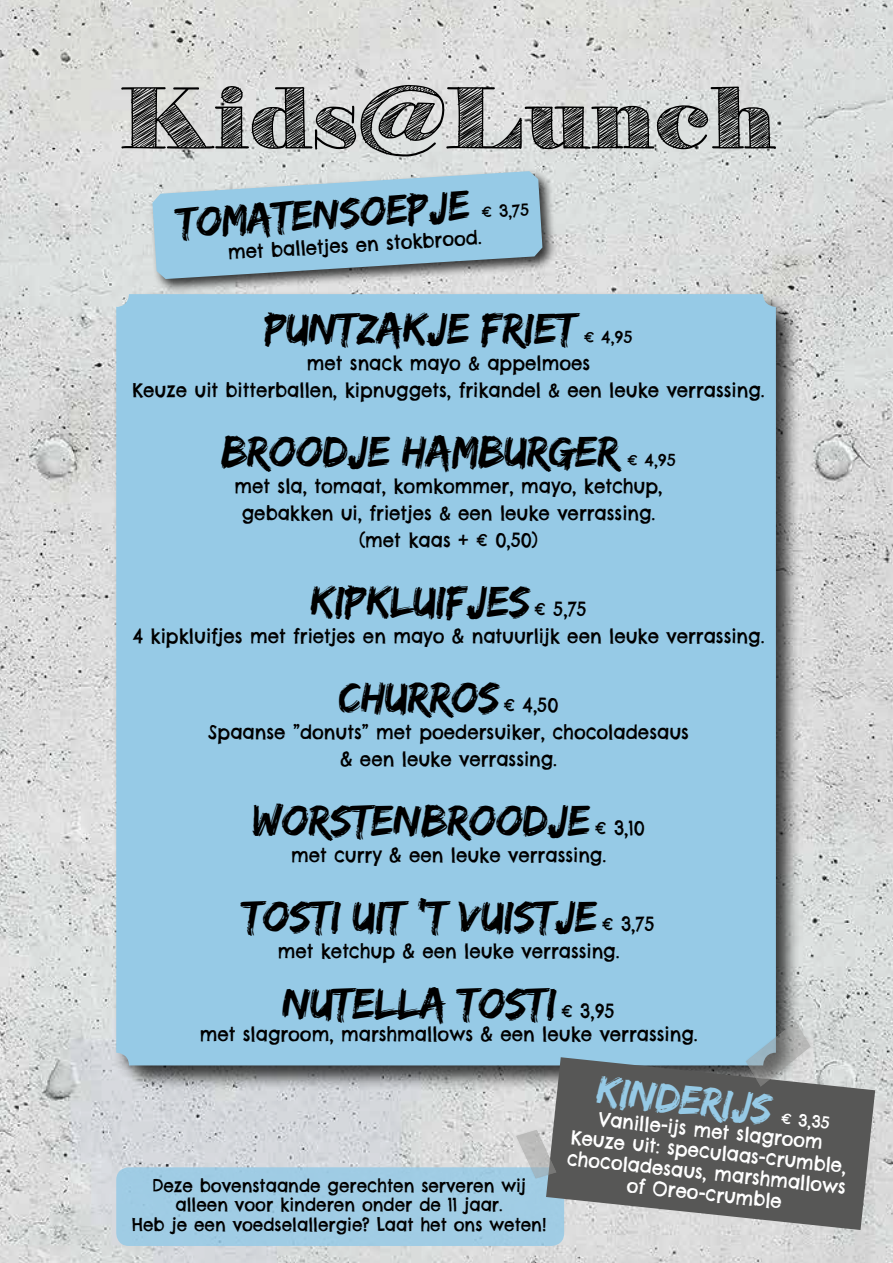
<style>
.page{position:relative;width:893px;height:1263px;background:#fff}
.page>*{position:absolute;margin:0;border:0;box-sizing:border-box;transform-origin:0 0}
.t1{font:45px "Edo SZ";letter-spacing:-.01em;color:#000}
.t2{font:43.5px "Edo SZ";color:#000}
.t3{font:43.5px "Edo SZ";color:#96cae6}
.t4{font:19.5px/27px "Chelsea Market";color:#000;scale:.93 1}
.t5{font:19.5px/21px "Chelsea Market";color:#fff;text-align:center;scale:.93 1}
.t6{font:18px/19.5px "Chelsea Market";color:#000;text-align:center;scale:.93 1}
.t7{font:16.5px "Chelsea Market";color:#fff}
.t8{font:16.5px "Chelsea Market";color:#000}
.s1{font-family:"Chelsea Market";font-size:16.5px}
.s2{font-size:18px}
</style>
<div class="page">
<img style="left:0;top:0;width:893px;height:1263px">
<div style="left:116px;top:1167px;width:448px;height:79px;background:#a0cce4;border-radius:13px"></div>
<svg style="left:121px;top:85px;width:655px;height:71px;background:#9fa1a0"></svg>
<div style="left:112px;top:290px;width:688px;height:800px;background:#000;opacity:.75"></div>
<div style="left:116px;top:294px;width:660px;height:771px;background:#96cae6;border-radius:13px"></div>
<svg style="left:546px;top:1057px;width:329px;height:173px;background:#6c6d6e"></svg>
<div style="left:150px;top:168px;width:407px;height:126px;background:#000;opacity:.75"></div>
<svg style="left:152px;top:171px;width:390px;height:108px;background:#9dc6db"></svg>
<img style="left:502px;top:1124px;width:62px;height:62px">
<img style="left:516px;top:1130px;width:40px;height:48px">
<img style="left:727px;top:1002px;width:98px;height:96px">
<img style="left:746px;top:1021px;width:64px;height:65px">
<h2 class="t2" style="left:176px;top:196px;width:295px;rotate:-3deg">TOMATENSOEPJE</h2>
<p class="t8" style="left:481px;top:202px;width:49px;rotate:-3deg">€ 3,75</p>
<p class="t4" style="left:227px;top:240px;width:275px;rotate:-4deg">met balletjes en stokbrood.</p>
<h1 class="t1" style="left:264px;top:302px;width:370px">PUNTZAKJE FRIET <span class="s1">€ 4,95</span></h1>
<p class="t4" style="left:133px;top:350px;width:681px;text-align:center">met snack mayo <span class="s2">&amp;</span> appelmoes<br>Keuze uit bitterballen, kipnuggets, frikandel <span class="s2">&amp;</span> een leuke verrassing.</p>
<h1 class="t1" style="left:221px;top:425px;width:457px">BROODJE HAMBURGER <span class="s1">€ 4,95</span></h1>
<p class="t4" style="left:235px;top:473px;width:462px;text-align:center">met sla, tomaat, komkommer, mayo, ketchup, gebakken ui, frietjes <span class="s2">&amp;</span> een leuke verrassing. (met kaas + € 0,50)</p>
<h1 class="t1" style="left:311px;top:575px;width:221px">KIPKLUIFJES</h1>
<p class="t4" style="left:133px;top:596px;width:681px;text-indent:401px">€ 5,75<br>4 kipkluifjes met frietjes en mayo &amp; natuurlijk een leuke verrassing.</p>
<h1 class="t1" style="left:339px;top:671px;width:163px">CHURROS</h1>
<p class="t4" style="left:503px;top:692px;width:61px">€ 4,50</p>
<p class="t4" style="left:208px;top:719px;width:518px">Spaanse ”donuts” met poedersuiker, chocoladesaus</p>
<p class="t4" style="left:340px;top:746px;width:235px">&amp; een leuke verrassing.</p>
<h1 class="t1" style="left:252px;top:794px;width:339px">WORSTENBROODJE</h1>
<p class="t4" style="left:291px;top:815px;width:382px;text-indent:304px">€ 3,10 met curry &amp; een leuke verrassing.</p>
<h1 class="t1" style="left:243px;top:890px;width:356px">TOSTI UIT ‘T VUISTJE</h1>
<p class="t4" style="left:278px;top:911px;width:407px;text-indent:324px">€ 3,75 met ketchup &amp; een leuke verrassing.</p>
<h1 class="t1" style="left:282px;top:977px;width:276px">NUTELLA TOSTI</h1>
<p class="t4" style="left:200px;top:1000px;width:537px;line-height:22.5px;text-indent:361px">€ 3,95<br>met slagroom, marshmallows &amp; een leuke verrassing.</p>
<h2 class="t3" style="left:600px;top:1065px;width:178px;rotate:6deg">KINDERIJS</h2>
<p class="t5" style="left:600px;top:1108px;width:243px;rotate:6deg">Vanille-ijs met slagroom</p>
<p class="t7" style="left:782px;top:1107px;width:51px;rotate:6deg">€ 3,35</p>
<p class="t5" style="left:571px;top:1126px;width:303px;rotate:6deg">Keuze uit: speculaas-crumble, chocoladesaus, marshmallows of Oreo-crumble</p>
<p class="t6" style="left:132px;top:1175px;width:447px">Deze bovenstaande gerechten serveren wij alleen voor kinderen onder de 11 jaar.<br>Heb je een voedselallergie? Laat het ons weten!</p>
</div>
